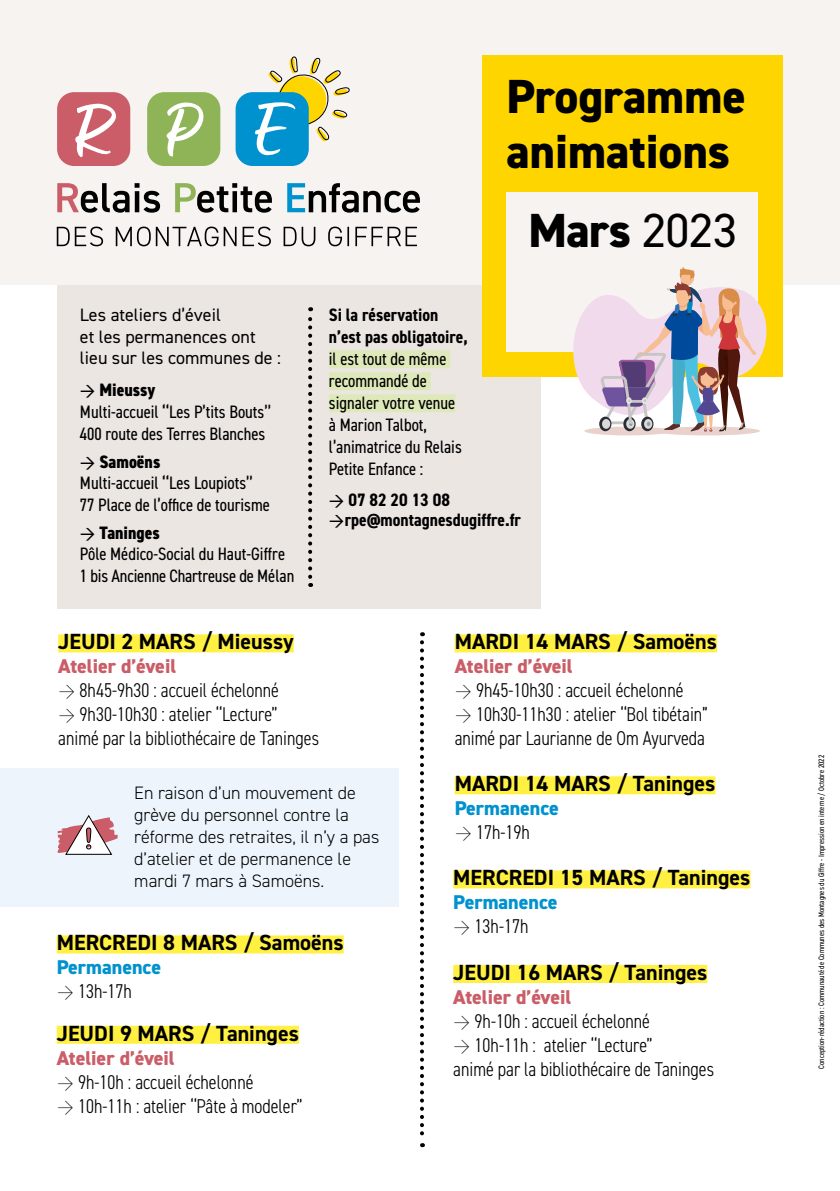
<style>
.page{position:relative;width:840px;height:1191px;background:#fff}
.page>*{position:absolute;margin:0;border:0;box-sizing:border-box;transform-origin:0 0}
.t1{font:800 48px/54px "DIN2014";color:#000}
.t2{font:700 22px "DIN2014";color:#000}
.t3{font:300 condensed 20px/24px "DIN2014";color:#000}
.t4{font:800 20px "DIN2014";color:#ca5d67}
.t5{font:800 20px "DIN2014";color:#0092ce}
.t6{font:condensed 18px/22px "DIN2014";color:#000}
.t7{font:300 18px/22px "DIN2014";color:#000}
.t8{font:700 condensed 18px/22px "DIN2014";color:#000}
.t9{font:18px/21.6px "DIN2014";color:#000}
.t10{font:800 condensed 18px "DIN2014";color:#000}
.t11{font:condensed 8px "DIN2014";color:#000}
.s1{font-weight:400}
</style>
<div class="page">
<div style="left:57px;top:274px;width:483px;height:335px;background:#ece6e3"></div>
<div style="left:0;top:0;width:839px;height:284px;background:#f6f3f1"></div>
<div style="left:235px;top:92px;width:73px;height:74px;background:#0092ce;border-radius:17px"></div>
<div style="left:147px;top:92px;width:73px;height:74px;background:#8fb357;border-radius:17px"></div>
<div style="left:57px;top:92px;width:73px;height:74px;background:#ca5d67;border-radius:17px"></div>
<svg style="left:287px;top:183px;width:133px;height:30px"></svg>
<svg style="left:175px;top:183px;width:97px;height:30px"></svg>
<svg style="left:57px;top:183px;width:103px;height:30px"></svg>
<svg style="left:75px;top:104px;width:41px;height:53px"></svg>
<svg style="left:166px;top:102px;width:38px;height:54px"></svg>
<svg style="left:255px;top:56px;width:95px;height:99px"></svg>
<svg style="left:57px;top:227px;width:360px;height:19px"></svg>
<div style="left:482px;top:55px;width:300px;height:321px;background:#ffd500"></div>
<svg style="left:308px;top:307px;width:4px;height:270px"></svg>
<div style="left:329px;top:350px;width:121px;height:18px;background:#dde9b9"></div>
<div style="left:329px;top:372px;width:101px;height:18px;background:#dde9b9"></div>
<div style="left:329px;top:394px;width:126px;height:18px;background:#dde9b9"></div>
<div style="left:58px;top:634px;width:235px;height:18px;background:#fff042"></div>
<div style="left:57px;top:935px;width:286px;height:18px;background:#fff042"></div>
<svg style="left:420px;top:642px;width:4px;height:505px"></svg>
<div style="left:506px;top:192px;width:251px;height:159px;background:#f6f3f1"></div>
<svg style="left:566px;top:267px;width:206px;height:169px"></svg>
<div style="left:0;top:768px;width:398px;height:138px;background:#edf4fb"></div>
<svg style="left:57px;top:815px;width:61px;height:40px"></svg>
<div style="left:57px;top:1025px;width:242px;height:18px;background:#fff042"></div>
<div style="left:454px;top:634px;width:262px;height:18px;background:#fff042"></div>
<div style="left:454px;top:776px;width:261px;height:18px;background:#fff042"></div>
<div style="left:453px;top:870px;width:297px;height:18px;background:#fff042"></div>
<div style="left:453px;top:965px;width:254px;height:18px;background:#fff042"></div>
<h1 class="t1" style="left:506px;top:70px;width:240px">Programme animations</h1>
<p class="t9" style="left:80px;top:304px;width:203px">Les ateliers d’éveil<br>et les permanences ont lieu sur les communes de :</p>
<p class="t10" style="left:80px;top:378px;width:77px">→ Mieussy</p>
<p class="t6" style="left:80px;top:400px;width:192px">Multi-accueil ‘‘Les P’tits Bouts’’<br>400 route des Terres Blanches</p>
<p class="t10" style="left:80px;top:449px;width:82px">→ Samoëns</p>
<p class="t6" style="left:80px;top:471px;width:191px">Multi-accueil ‘‘Les Loupiots’’<br>77 Place de l’office de tourisme</p>
<p class="t10" style="left:80px;top:520px;width:81px">→ Taninges</p>
<p class="t6" style="left:80px;top:542px;width:216px">Pôle Médico-Social du Haut-Giffre<br>1 bis Ancienne Chartreuse de Mélan</p>
<h1 class="t1" style="left:528px;top:203px;width:210px">Mars <span class="s1">2023</span></h1>
<p class="t8" style="left:329px;top:304px;width:140px">Si la réservation n’est pas obligatoire,</p>
<p class="t6" style="left:329px;top:347px;width:134px">il est tout de même recommandé de signaler votre venue à Marion Talbot, l’animatrice du Relais<br>Petite Enfance :</p>
<p class="t8" style="left:329px;top:488px;width:122px">→ 07 82 20 13 08</p>
<p class="t8" style="left:329px;top:508px;width:193px">→rpe@montagnesdugiffre.fr</p>
<p class="t2" style="left:58px;top:627px;width:237px">JEUDI 2 MARS / Mieussy</p>
<p class="t4" style="left:58px;top:653px;width:119px">Atelier d’éveil</p>
<p class="t3" style="left:58px;top:678px;width:222px">→ 8h45-9h30 : accueil échelonné</p>
<p class="t3" style="left:58px;top:702px;width:262px">→ 9h30-10h30 : atelier ‘‘Lecture’’ animé par la bibliothécaire de Taninges</p>
<p class="t7" style="left:134px;top:781px;width:246px">En raison d’un mouvement de grève du personnel contre la réforme des retraites, il n’y a pas d’atelier et de permanence le mardi 7 mars à Samoëns.</p>
<p class="t2" style="left:57px;top:928px;width:288px">MERCREDI 8 MARS / Samoëns</p>
<p class="t5" style="left:57px;top:954px;width:106px">Permanence</p>
<p class="t3" style="left:57px;top:979px;width:77px">→ 13h-17h</p>
<p class="t2" style="left:57px;top:1018px;width:243px">JEUDI 9 MARS / Taninges</p>
<p class="t4" style="left:57px;top:1044px;width:119px">Atelier d’éveil</p>
<p class="t3" style="left:57px;top:1070px;width:198px">→ 9h-10h : accueil échelonné</p>
<p class="t3" style="left:57px;top:1094px;width:247px">→ 10h-11h : atelier ‘‘Pâte à modeler’’</p>
<p class="t2" style="left:454px;top:627px;width:264px">MARDI 14 MARS / Samoëns</p>
<p class="t4" style="left:454px;top:653px;width:119px">Atelier d’éveil</p>
<p class="t3" style="left:454px;top:678px;width:230px">→ 9h45-10h30 : accueil échelonné</p>
<p class="t3" style="left:454px;top:702px;width:254px">→ 10h30-11h30 : atelier ‘‘Bol tibétain’’ animé par Laurianne de Om Ayurveda</p>
<p class="t2" style="left:454px;top:769px;width:262px">MARDI 14 MARS / Taninges</p>
<p class="t5" style="left:454px;top:795px;width:106px">Permanence</p>
<p class="t3" style="left:454px;top:820px;width:77px">→ 17h-19h</p>
<p class="t2" style="left:453px;top:863px;width:298px">MERCREDI 15 MARS / Taninges</p>
<p class="t5" style="left:453px;top:889px;width:106px">Permanence</p>
<p class="t3" style="left:453px;top:914px;width:77px">→ 13h-17h</p>
<p class="t2" style="left:453px;top:957px;width:255px">JEUDI 16 MARS / Taninges</p>
<p class="t4" style="left:453px;top:983px;width:119px">Atelier d’éveil</p>
<p class="t3" style="left:453px;top:1009px;width:198px">→ 9h-10h : accueil échelonné</p>
<p class="t3" style="left:453px;top:1033px;width:262px">→ 10h-11h : atelier ‘‘Lecture’’<br>animé par la bibliothécaire de Taninges</p>
<p class="t11" style="left:815px;top:1068px;width:315px;rotate:-90deg">Conception-rédaction : Communauté de Communes des Montagnes du Giffre - Impression en interne / Octobre 2022</p>
</div>
